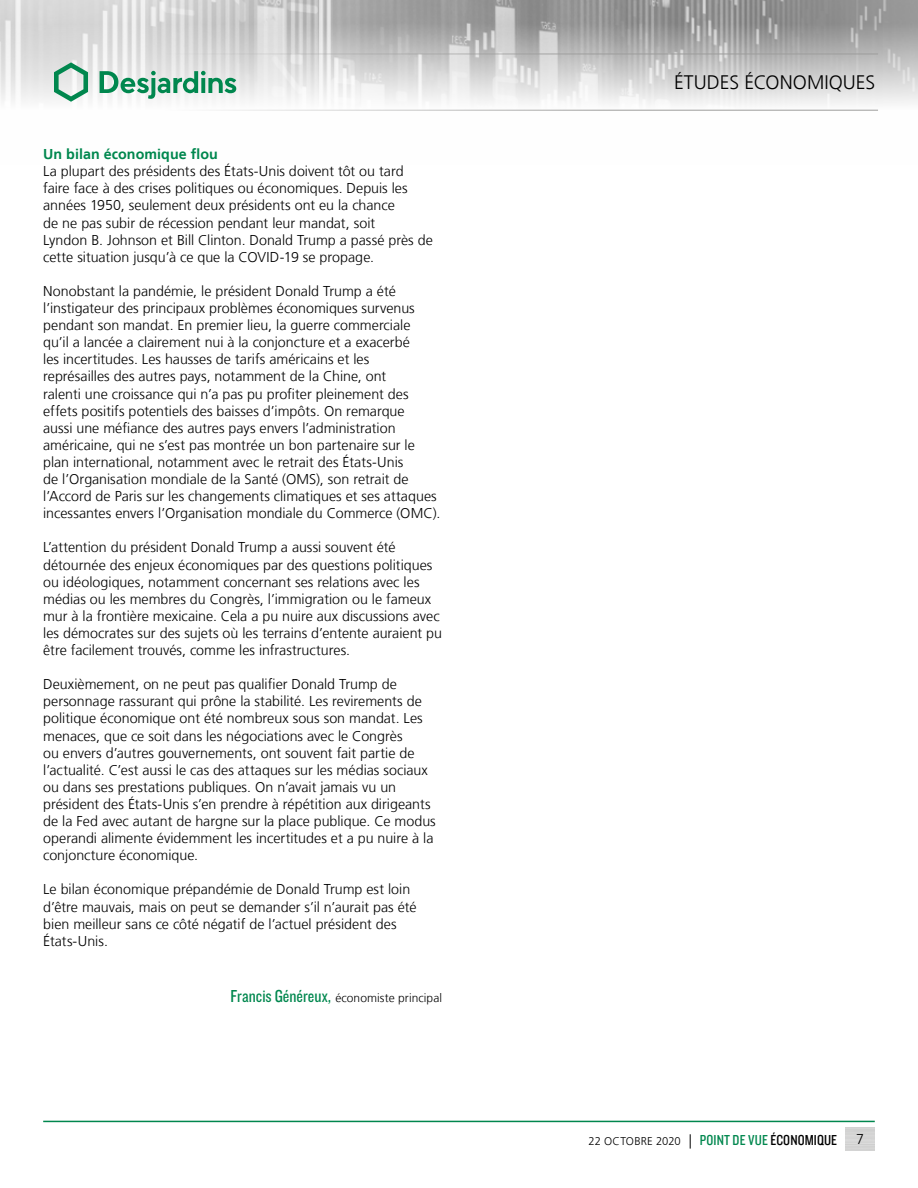
<style>
.page{position:relative;width:918px;height:1188px;background:#fff}
.page>*{position:absolute;margin:0;border:0;box-sizing:border-box;transform-origin:0 0}
.t1{font:300 19.5px "Frutiger LT";color:#000}
.t2{font:300 14.25px/17.1px "Frutiger LT";color:#000}
.t3{font:700 14.25px "Frutiger LT";letter-spacing:.005em;color:#00874e}
.t4{font:300 12px "Frutiger LT";letter-spacing:.005em;color:#000}
.t5{font:300 11.25px "Frutiger LT";letter-spacing:.01em;color:#000}
.s1{font-family:"Knockout 29 Junior Ltweight";font-weight:400;font-size:18px;color:#00874e}
.s2{font-size:14.25px}
.s3{font-family:"Knockout 29 Junior Ltweight";font-weight:400;font-size:15px;color:#00874e}
.s4{font-family:"Knockout 29 Junior Ltweight";font-weight:400;font-size:15px}
</style>
<div class="page">
<img style="left:0;top:0;width:918px;height:110px">
<hr style="left:0;top:54px;width:878px;height:1px;background:#9d9d9c">
<hr style="left:0;top:110px;width:878px;height:1px;background:#9d9d9c">
<svg style="left:54px;top:62px;width:34px;height:40px"></svg>
<svg style="left:100px;top:71px;width:136px;height:28px"></svg>
<hr style="left:43px;top:1121px;width:832px;height:1px;background:#00874e">
<p class="t3" style="left:43px;top:146px;width:176px">Un bilan économique flou</p>
<p class="t2" style="left:43px;top:163px;width:391px">La plupart des présidents des États‑Unis doivent tôt ou tard faire face à des crises politiques ou économiques. Depuis les années 1950, seulement deux présidents ont eu la chance<br>de ne pas subir de récession pendant leur mandat, soit<br>Lyndon B. Johnson et Bill Clinton. Donald Trump a passé près de cette situation jusqu’à ce que la COVID‑19 se propage.</p>
<p class="t2" style="left:43px;top:283px;width:399px">Nonobstant la pandémie, le président Donald Trump a été l’instigateur des principaux problèmes économiques survenus pendant son mandat. En premier lieu, la guerre commerciale<br>qu’il a lancée a clairement nui à la conjoncture et a exacerbé<br>les incertitudes. Les hausses de tarifs américains et les<br>représailles des autres pays, notamment de la Chine, ont<br>ralenti une croissance qui n’a pas pu profiter pleinement des effets positifs potentiels des baisses d’impôts. On remarque<br>aussi une méfiance des autres pays envers l’administration américaine, qui ne s’est pas montrée un bon partenaire sur le plan international, notamment avec le retrait des États‑Unis<br>de l’Organisation mondiale de la Santé (OMS), son retrait de l’Accord de Paris sur les changements climatiques et ses attaques incessantes envers l’Organisation mondiale du Commerce (OMC).</p>
<p class="t2" style="left:43px;top:539px;width:400px">L’attention du président Donald Trump a aussi souvent été détournée des enjeux économiques par des questions politiques ou idéologiques, notamment concernant ses relations avec les médias ou les membres du Congrès, l’immigration ou le fameux mur à la frontière mexicaine. Cela a pu nuire aux discussions avec les démocrates sur des sujets où les terrains d’entente auraient pu être facilement trouvés, comme les infrastructures.</p>
<p class="t2" style="left:43px;top:676px;width:394px">Deuxièmement, on ne peut pas qualifier Donald Trump de personnage rassurant qui prône la stabilité. Les revirements de politique économique ont été nombreux sous son mandat. Les menaces, que ce soit dans les négociations avec le Congrès<br>ou envers d’autres gouvernements, ont souvent fait partie de l’actualité. C’est aussi le cas des attaques sur les médias sociaux ou dans ses prestations publiques. On n’avait jamais vu un président des États‑Unis s’en prendre à répétition aux dirigeants de la Fed avec autant de hargne sur la place publique. Ce modus operandi alimente évidemment les incertitudes et a pu nuire à la conjoncture économique.</p>
<p class="t2" style="left:43px;top:881px;width:375px">Le bilan économique prépandémie de Donald Trump est loin d’être mauvais, mais on peut se demander s’il n’aurait pas été bien meilleur sans ce côté négatif de l’actuel président des États‑Unis.</p>
<p class="t4" style="left:231px;top:991px;width:213px"><span class="s1">Francis Généreux,</span> économiste principal</p>
<h1 class="t1" style="left:674px;top:72px;width:203px">ÉTUDES ÉCONOMIQUES</h1>
<p class="t5" style="left:589px;top:1135px;width:250px">22 OCTOBRE 2020 <span class="s2">|</span> <span class="s3">POINT DE VUE</span> <span class="s4">ÉCONOMIQUE</span></p>
<p class="t2" style="left:856px;top:1131px;width:9px">7</p>
</div>
